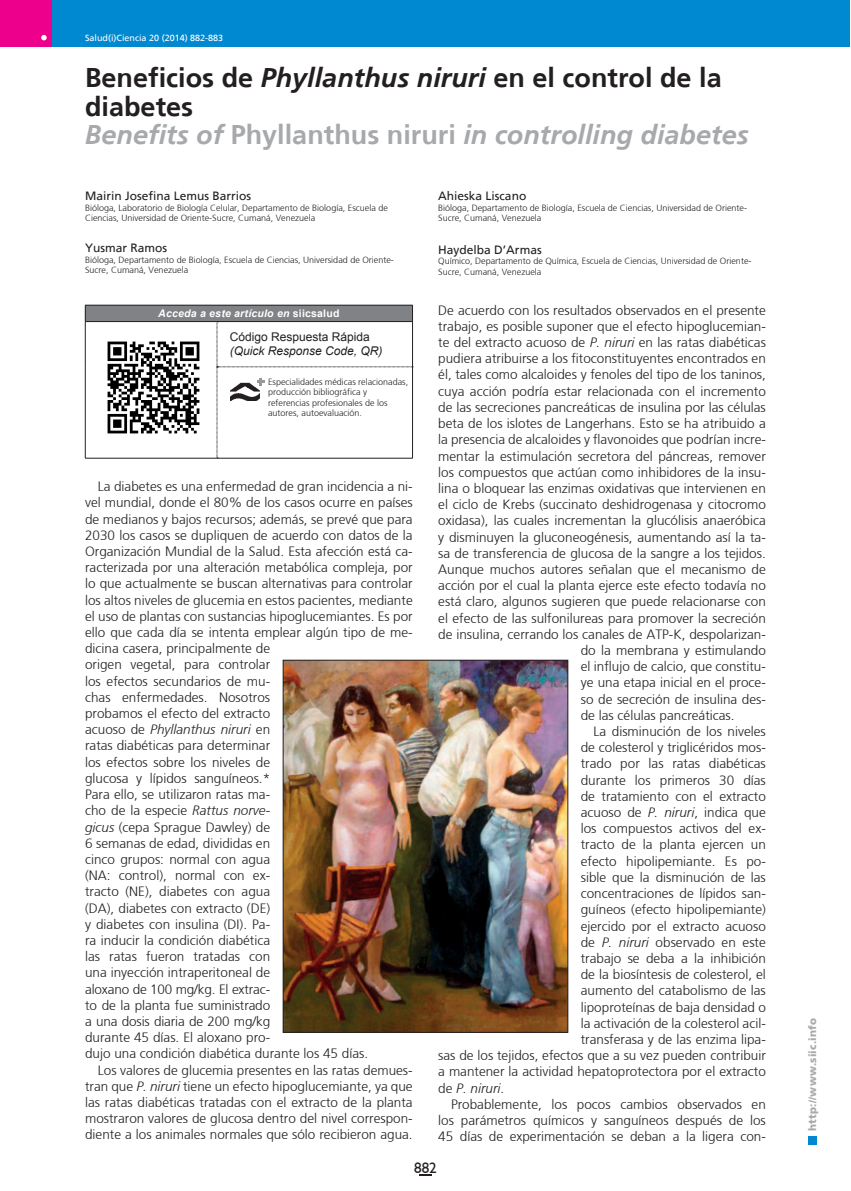
<style>
.page{position:relative;width:851px;height:1191px;background:#fff}
.page>*{position:absolute;margin:0;border:0;box-sizing:border-box;transform-origin:0 0}
.t1{font:700 27px/28.5px "Frutiger";color:#231f20}
.t2{font:15px "Humanist 521 BT";color:#231f20}
.t3{font:300 13.5px/16.2px "Frutiger";color:#231f20}
.t4{font:italic 300 13.5px "Frutiger";color:#231f20}
.t5{font:12px "Frutiger";color:#231f20}
.t6{font:italic 12px "Arial";color:#231f20}
.t7{font:12px "Arial";color:#231f20}
.t8{font:italic 700 10.5px "Arial";letter-spacing:.02em;color:#fff}
.t9{font:900 10.5px "Frutiger";letter-spacing:.015em;color:#a7a9ac}
.t10{font:300 9px/10.5px "Frutiger";color:#231f20}
.t11{font:9px "Frutiger";color:#fff}
.s1{font-style:italic}
.s2{font-style:italic;color:#a7a9ac}
.s3{color:#a7a9ac}
.s4{font-style:normal}
</style>
<div class="page">
<div style="left:0;top:0;width:849px;height:47px;background:#0089d0"></div>
<div style="left:0;top:0;width:51px;height:47px;background:#ec008c"></div>
<svg style="left:41px;top:35px;width:6px;height:5px"></svg>
<div style="left:808px;top:1135px;width:8px;height:9px;background:#0089d0"></div>
<svg style="left:419px;top:1174px;width:12px;height:2px"></svg>
<img style="left:285px;top:662px;width:281px;height:368px">
<div style="left:283px;top:660px;width:285px;height:372px;border:1px solid #231f20"></div>
<div style="left:85px;top:305px;width:327px;height:16px;background:#808285"></div>
<hr style="left:85px;top:305px;width:132px;height:1px;background:#231f20">
<svg style="left:85px;top:305px;width:1px;height:16px"></svg>
<hr style="left:85px;top:321px;width:132px;height:1px;background:#231f20">
<hr style="left:85px;top:322px;width:1px;height:45px;background:#231f20">
<hr style="left:85px;top:367px;width:1px;height:91px;background:#231f20">
<hr style="left:85px;top:458px;width:132px;height:1px;background:#231f20">
<hr style="left:217px;top:458px;width:195px;height:1px;background:#231f20">
<svg style="left:217px;top:305px;width:196px;height:153px"></svg>
<img style="left:107px;top:341px;width:93px;height:93px">
<p class="t11" style="left:85px;top:33px;width:140px">Salud(i)Ciencia 20 (2014) 882-883</p>
<h1 class="t1" style="left:85px;top:64px;width:665px">Beneficios de <span class="s1">Phyllanthus niruri</span> en el control de la diabetes<br><span class="s2">Benefits of</span> <span class="s3">Phyllanthus niruri</span> <span class="s2">in controlling diabetes</span></h1>
<p class="t5" style="left:85px;top:189px;width:168px">Mairin Josefina Lemus Barrios</p>
<p class="t10" style="left:85px;top:202px;width:304px">Bióloga, Laboratorio de Biología Celular, Departamento de Biología, Escuela de<br>Ciencias, Universidad de Oriente-Sucre, Cumaná, Venezuela</p>
<p class="t5" style="left:85px;top:241px;width:84px">Yusmar Ramos</p>
<p class="t10" style="left:85px;top:254px;width:310px">Bióloga, Departamento de Biología, Escuela de Ciencias, Universidad de Oriente-<br>Sucre, Cumaná, Venezuela</p>
<p class="t8" style="left:158px;top:306px;width:183px">Acceda a este artículo en <span class="s4">siicsalud</span></p>
<p class="t7" style="left:230px;top:328px;width:142px">Código Respuesta Rápida</p>
<p class="t6" style="left:230px;top:343px;width:154px">(Quick Response Code, QR)</p>
<p class="t10" style="left:268px;top:376px;width:142px">Especialidades médicas relacionadas, producción bibliográfica y referencias profesionales de los autores, autoevaluación.</p>
<p class="t3" style="left:85px;top:478px;width:329px;text-indent:13px">La diabetes es una enfermedad de gran incidencia a ni&shy;vel mundial, donde el 80% de los casos ocurre en países de medianos y bajos recursos; además, se prevé que para 2030 los casos se dupliquen de acuerdo con datos de la Organización Mundial de la Salud. Esta afección está ca&shy;racterizada por una alteración metabólica compleja, por lo que actualmente se buscan alternativas para controlar los altos niveles de glucemia en estos pacientes, mediante el uso de plantas con sustancias hipoglucemiantes. Es por ello que cada día se intenta emplear algún tipo de me&shy;dicina casera, principalmente de<br>origen vegetal, para controlar<br>los efectos secundarios de mu-<br>chas enfermedades. Nosotros<br>probamos el efecto del extracto<br>acuoso de <span class="s1">Phyllanthus niruri</span> en<br>ratas diabéticas para determinar<br>los efectos sobre los niveles de<br>glucosa y lípidos sanguíneos.*<br>Para ello, se utilizaron ratas ma-<br>cho de la especie <span class="s1">Rattus norve-<br>gicus</span> (cepa Sprague Dawley) de<br>6 semanas de edad, divididas en<br>cinco grupos: normal con agua<br>(NA: control), normal con ex-<br>tracto (NE), diabetes con agua<br>(DA), diabetes con extracto (DE)<br>y diabetes con insulina (DI). Pa-<br>ra inducir la condición diabética<br>las ratas fueron tratadas con<br>una inyección intraperitoneal de<br>aloxano de 100 mg/kg. El extrac-<br>to de la planta fue suministrado<br>a una dosis diaria de 200 mg/kg<br>durante 45 días. El aloxano pro-<br>dujo una condición diabética durante los 45 días.</p>
<p class="t3" style="left:85px;top:1061px;width:329px;text-align:justify;text-indent:13px">Los valores de glucemia presentes en las ratas demues&shy;tran que <span class="s1">P. niruri</span> tiene un efecto hipoglucemiante, ya que las ratas diabéticas tratadas con el extracto de la planta mostraron valores de glucosa dentro del nivel correspon&shy;diente a los animales normales que sólo recibieron agua.</p>
<p class="t5" style="left:438px;top:189px;width:90px">Ahieska Liscano</p>
<p class="t10" style="left:438px;top:202px;width:310px">Bióloga, Departamento de Biología, Escuela de Ciencias, Universidad de Oriente-<br>Sucre, Cumaná, Venezuela</p>
<p class="t5" style="left:438px;top:243px;width:105px">Haydelba D’Armas</p>
<p class="t10" style="left:438px;top:256px;width:315px">Químico, Departamento de Química, Escuela de Ciencias, Universidad de Oriente-<br>Sucre, Cumaná, Venezuela</p>
<p class="t3" style="left:438px;top:302px;width:329px">De acuerdo con los resultados observados en el presente</p>
<p class="t3" style="left:438px;top:318px;width:329px">trabajo, es posible suponer que el efecto hipoglucemian-</p>
<p class="t3" style="left:438px;top:334px;width:329px">te del extracto acuoso de <span class="s1">P. niruri</span> en las ratas diabéticas</p>
<p class="t3" style="left:438px;top:350px;width:329px">pudiera atribuirse a los fitoconstituyentes encontrados en</p>
<p class="t3" style="left:438px;top:367px;width:329px">él, tales como alcaloides y fenoles del tipo de los taninos,</p>
<p class="t3" style="left:438px;top:383px;width:329px">cuya acción podría estar relacionada con el incremento</p>
<p class="t3" style="left:438px;top:399px;width:329px">de las secreciones pancreáticas de insulina por las células</p>
<p class="t3" style="left:438px;top:415px;width:329px">beta de los islotes de Langerhans. Esto se ha atribuido a</p>
<p class="t3" style="left:438px;top:431px;width:329px">la presencia de alcaloides y flavonoides que podrían incre-</p>
<p class="t3" style="left:438px;top:448px;width:329px">mentar la estimulación secretora del páncreas, remover</p>
<p class="t3" style="left:438px;top:464px;width:329px">los compuestos que actúan como inhibidores de la insu-</p>
<p class="t3" style="left:438px;top:480px;width:329px">lina o bloquear las enzimas oxidativas que intervienen en</p>
<p class="t3" style="left:438px;top:496px;width:329px">el ciclo de Krebs (succinato deshidrogenasa y citocromo</p>
<p class="t3" style="left:438px;top:512px;width:329px">oxidasa), las cuales incrementan la glucólisis anaeróbica</p>
<p class="t3" style="left:438px;top:529px;width:329px">y disminuyen la gluconeogénesis, aumentando así la ta-</p>
<p class="t3" style="left:438px;top:545px;width:329px">sa de transferencia de glucosa de la sangre a los tejidos.</p>
<p class="t3" style="left:438px;top:561px;width:329px">Aunque muchos autores señalan que el mecanismo de</p>
<p class="t3" style="left:438px;top:577px;width:329px">acción por el cual la planta ejerce este efecto todavía no</p>
<p class="t3" style="left:438px;top:593px;width:329px">está claro, algunos sugieren que puede relacionarse con</p>
<p class="t3" style="left:438px;top:610px;width:329px">el efecto de las sulfonilureas para promover la secreción</p>
<p class="t3" style="left:438px;top:626px;width:329px">de insulina, cerrando los canales de ATP-K, despolarizan-</p>
<p class="t3" style="left:580px;top:642px;width:186px">do la membrana y estimulando</p>
<p class="t3" style="left:580px;top:658px;width:186px">el influjo de calcio, que constitu-</p>
<p class="t3" style="left:580px;top:674px;width:186px">ye una etapa inicial en el proce-</p>
<p class="t3" style="left:580px;top:691px;width:186px">so de secreción de insulina des-</p>
<p class="t3" style="left:580px;top:707px;width:155px">de las células pancreáticas.</p>
<p class="t3" style="left:593px;top:723px;width:174px">La disminución de los niveles</p>
<p class="t3" style="left:580px;top:739px;width:186px">de colesterol y triglicéridos mos-</p>
<p class="t3" style="left:580px;top:755px;width:186px">trado por las ratas diabéticas</p>
<p class="t3" style="left:580px;top:772px;width:186px">durante los primeros 30 días</p>
<p class="t3" style="left:580px;top:788px;width:186px">de tratamiento con el extracto</p>
<p class="t3" style="left:580px;top:804px;width:186px">acuoso de <span class="s1">P. niruri</span>, indica que</p>
<p class="t3" style="left:580px;top:820px;width:186px">los compuestos activos del ex-</p>
<p class="t3" style="left:580px;top:836px;width:186px">tracto de la planta ejercen un</p>
<p class="t3" style="left:580px;top:853px;width:186px">efecto hipolipemiante. Es po-</p>
<p class="t3" style="left:580px;top:869px;width:186px">sible que la disminución de las</p>
<p class="t3" style="left:580px;top:885px;width:186px">concentraciones de lípidos san-</p>
<p class="t3" style="left:580px;top:901px;width:186px">guíneos (efecto hipolipemiante)</p>
<p class="t3" style="left:580px;top:917px;width:186px">ejercido por el extracto acuoso</p>
<p class="t3" style="left:580px;top:934px;width:186px">de <span class="s1">P. niruri</span> observado en este</p>
<p class="t3" style="left:580px;top:950px;width:186px">trabajo se deba a la inhibición</p>
<p class="t3" style="left:580px;top:966px;width:186px">de la biosíntesis de colesterol, el</p>
<p class="t3" style="left:580px;top:982px;width:186px">aumento del catabolismo de las</p>
<p class="t3" style="left:580px;top:998px;width:186px">lipoproteínas de baja densidad o</p>
<p class="t3" style="left:580px;top:1015px;width:186px">la activación de la colesterol acil-</p>
<p class="t3" style="left:580px;top:1031px;width:186px">transferasa y de las enzima lipa-</p>
<p class="t3" style="left:438px;top:1047px;width:329px">sas de los tejidos, efectos que a su vez pueden contribuir</p>
<p class="t3" style="left:438px;top:1063px;width:329px">a mantener la actividad hepatoprotectora por el extracto</p>
<p class="t4" style="left:438px;top:1080px;width:68px"><span class="s4">de</span> P. niruri<span class="s4">.</span></p>
<p class="t3" style="left:451px;top:1096px;width:316px">Probablemente, los pocos cambios observados en</p>
<p class="t3" style="left:438px;top:1112px;width:329px">los parámetros químicos y sanguíneos después de los</p>
<p class="t3" style="left:438px;top:1128px;width:329px">45 días de experimentación se deban a la ligera con-</p>
<p class="t2" style="left:414px;top:1158px;width:24px">882</p>
<p class="t9" style="left:806px;top:1130px;width:114px;rotate:-90deg">http://www.siic.info</p>
</div>
